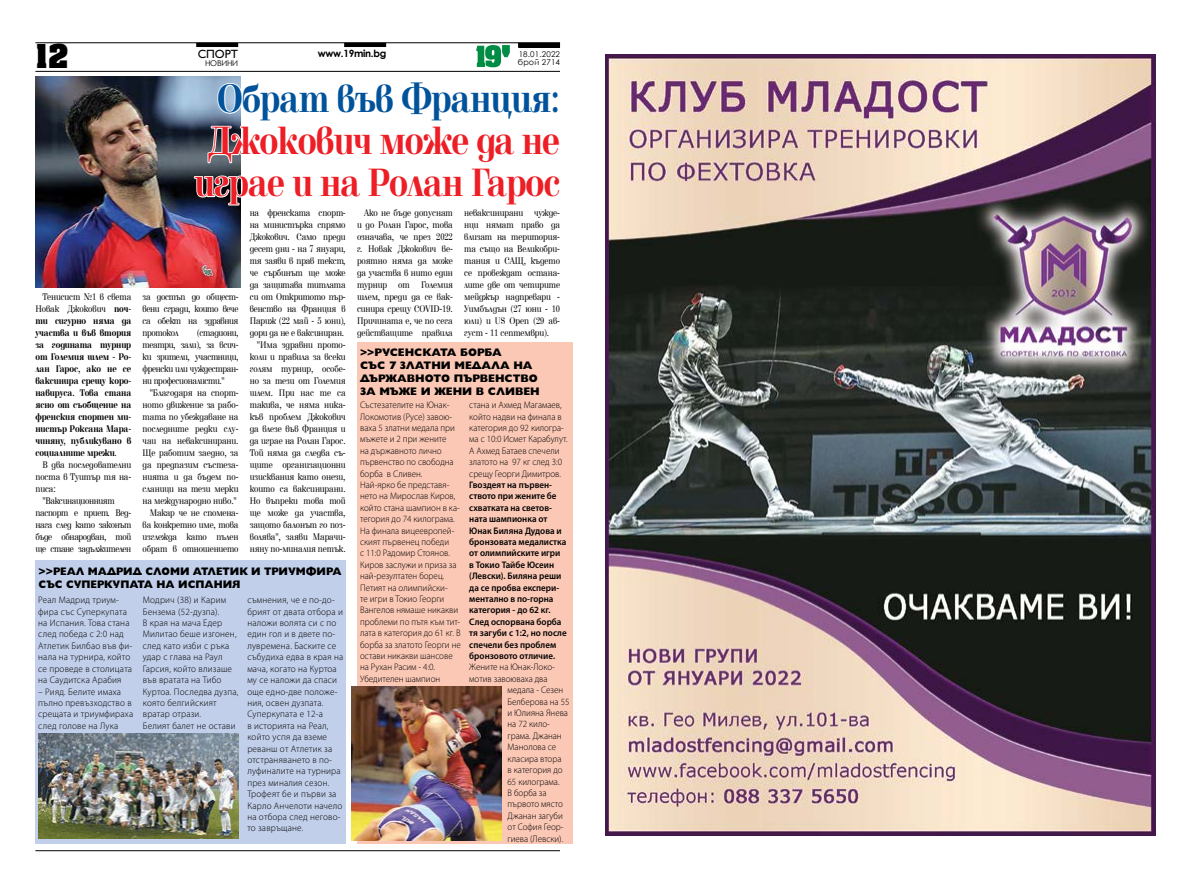
<style>
.page{position:relative;width:1191px;height:893px;background:#fff}
.page>*{position:absolute;margin:0;border:0;box-sizing:border-box;transform-origin:0 0}
.t1{font:700 41px/42px "Elfin CYR";letter-spacing:-.025em;color:#ed1e25;text-align:center;scale:.83 1}
.t2{font:700 41px "Elfin CYR";letter-spacing:-.025em;color:#00539b;scale:.83 1}
.t3{font:700 28px "Achen Cyr";color:#000}
.t4{font:12px "Gilt";color:#000}
.t5{font:800 11px/13.2px "Gilt";color:#000}
.t6{font:10px/12px "Elfin CYR";letter-spacing:-.01em;color:#000;text-align:justify;scale:.84 1}
.t7{font:700 10px/12px "Elfin CYR";letter-spacing:-.01em;color:#000;text-align:justify;scale:.84 1}
.t8{font:10px "Elfin CYR";letter-spacing:-.04em;color:#000;scale:.84 1}
.t9{font:700 10px "Century Gothic";letter-spacing:-.03em;color:#000}
.t10{font:300 9.5px/11.4px "Myriad Pro";letter-spacing:.005em;color:#000;scale:.95 1}
.t11{font:300 9.5px/11.4px "Myriad Pro";letter-spacing:.005em;color:#000}
.t12{font:600 9.5px/11.4px "Myriad Pro";color:#000;scale:.95 1}
.t13{font:8px "Century Gothic";letter-spacing:.02em;color:#000}
.s1{font-weight:400}
</style>
<div class="page">
<hr style="left:35px;top:43px;width:525px;height:1px;background:#000">
<hr style="left:35px;top:71px;width:525px;height:1px;background:#000">
<svg style="left:476px;top:45px;width:34px;height:22px"></svg>
<div style="left:196px;top:43px;width:42px;height:4px;border:1px solid #000"></div>
<div style="left:344px;top:43px;width:42px;height:4px;border:1px solid #000"></div>
<hr style="left:518px;top:43px;width:41px;height:4px;background:#000">
<div style="left:518px;top:43px;width:42px;height:5px;border:1px solid #000"></div>
<hr style="left:35px;top:850px;width:525px;height:1px;background:#000">
<div style="left:35px;top:561px;width:311px;height:283px;background:#c2cfea"></div>
<div style="left:357px;top:343px;width:216px;height:501px;background:#fbc8b5"></div>
<img style="left:35px;top:77px;width:206px;height:211px">
<svg style="left:193px;top:81px;width:48px;height:126px;background:#778290"></svg>
<img style="left:351px;top:687px;width:151px;height:153px">
<img style="left:39px;top:733px;width:199px;height:105px">
<img style="left:605px;top:55px;width:550px;height:780px">
<h2 class="t3" style="left:35px;top:37px;width:35px">12</h2>
<p class="t4" style="left:198px;top:48px;width:42px">СПОРТ</p>
<p class="t9" style="left:318px;top:45px;width:70px">www.19min.bg</p>
<p class="t13" style="left:205px;top:58px;width:35px">НОВИНИ</p>
<p class="t13" style="left:519px;top:48px;width:43px">18.01.2022</p>
<p class="t13" style="left:518px;top:56px;width:44px">брой 2714</p>
<h1 class="t2" style="left:217px;top:77px;width:414px">Обрат във Франция:</h1>
<h1 class="t1" style="left:194px;top:120px;width:442px">Джокович може да не играе и на Ролан Гарос</h1>
<p class="t6" style="left:250px;top:207px;width:116px;text-align:right">на френската спорт&shy;на министърка спрямо<br>Джокович. Само преди десет дни - на 7 януари, тя заяви в прав текст, че сърбинът ще може да защитава титлата си от Откритото пър&shy;венство на Франция в<br>Париж (22 май - 5 юни), дори да не е ваксиниран. "Има здравни прото&shy;коли и правила за всеки голям турнир, особе&shy;но за тези от Големия шлем. При нас те са такива, че няма ника&shy;къв проблем Джокович да влезе във Франция и да играе на Ролан Гарос.<br>Той няма да следва съ&shy;щите организационни изисквания като онези, които са ваксинирани.<br>Но въпреки това той ще може да участва, защото балонът го поз&shy;волява", заяви Марачи&shy;няну по-миналия петък.</p>
<p class="t6" style="left:357px;top:207px;width:116px;text-indent:7px">Ако не бъде допуснат и до Ролан Гарос, това означава, че през 2022 г. Новак Джокович ве&shy;роятно няма да може да участва в нито един турнир от Големия шлем, преди да се вак&shy;синира срещу COVID-19.<br>Причината е, че по сега действащите правила</p>
<p class="t6" style="left:464px;top:207px;width:116px">неваксинирани чужде&shy;нци нямат право да влизат на територия&shy;та също на Великобри&shy;тания и САЩ, където се провеждат остана&shy;лите две от четирите мейджър надпревари - Уимбълдън (27 юни - 10 юли) и US Open (29 ав&shy;густ - 11 септември).</p>
<p class="t6" style="left:143px;top:291px;width:116px">за достъп до общест&shy;вени сгради, които вече са обект на здравния протокол</p>
<p class="t7" style="left:35px;top:291px;width:116px;text-indent:7px"><span class="s1">Тенисист №1 в света Новак Джокович</span> поч&shy;ти сигурно няма да участва и във втория за годината турнир от Големия шлем - Ро&shy;лан Гарос, ако не се ваксинира срещу коро&shy;навируса. Това стана ясно от съобщение на френския спортен ми&shy;нистър Роксана Мара&shy;чиняну, публикувано в социалните мрежи<span class="s1">.</span></p>
<p class="t6" style="left:43px;top:459px;width:107px">В два последователни</p>
<p class="t6" style="left:35px;top:471px;width:116px">поста в Туитър тя на-</p>
<p class="t6" style="left:35px;top:483px;width:26px">писа:</p>
<p class="t8" style="left:43px;top:495px;width:87px">"Ваксинационният</p>
<p class="t8" style="left:35px;top:507px;width:116px">паспорт е приет. Вед-</p>
<p class="t8" style="left:35px;top:519px;width:116px">нага след като законът</p>
<p class="t8" style="left:35px;top:531px;width:116px">бъде обнародван, той</p>
<p class="t8" style="left:35px;top:543px;width:116px">ще стане задължителен</p>
<p class="t6" style="left:143px;top:327px;width:116px;text-indent:54px">(стадиони, театри, зали), за всич&shy;ки зрители, участници, френски или чуждестран&shy;ни професионалисти."</p>
<p class="t6" style="left:143px;top:387px;width:116px;text-align:right">"Благодаря на спорт&shy;ното движение за рабо&shy;тата по убеждаване на последните редки слу&shy;чаи на неваксинирани.<br>Ще работим заедно, за да предпазим състеза&shy;нията и да бъдем по&shy;сланици на тези мерки на международно ниво."<br>Макар че не спомена&shy;ва конкретно име, това изглежда като пълен обрат в отношението</p>
<p class="t5" style="left:360px;top:345px;width:181px">&gt;&gt;РУСЕНСКАТА БОРБА<br>СЪС 7 ЗЛАТНИ МЕДАЛА НА<br>ДЪРЖАВНОТО ПЪРВЕНСТВО<br>ЗА МЪЖЕ И ЖЕНИ В СЛИВЕН</p>
<p class="t10" style="left:360px;top:399px;width:107px">Състезателите на Юнак-<br>Локомотив (Русе) завою&shy;ваха 5 златни медала при мъжете и 2 при жените<br>на държавното лично първенство по свободна борба в Сливен.<br>Най-ярко бе представя&shy;нето на Мирослав Киров, който стана шампион в ка&shy;тегория до 74 килограма.<br>На финала вицеевропей&shy;ският първенец победи<br>с 11:0 Радомир Стоянов.<br>Киров заслужи и приза за най-резултатен борец.<br>Петият на олимпийски-<br>те игри в Токио Георги<br>Вангелов нямаше никакви проблеми по пътя към тит&shy;лата в категория до 61 кг. В борба за златото Георги не остави никакви шансове на Рухан Расим - 4:0.<br>Убедителен шампион</p>
<p class="t10" style="left:469px;top:399px;width:105px">стана и Ахмед Магамаев, който надви на финала в категория до 92 килогра&shy;ма с 10:0 Исмет Карабулут.<br>А Ахмед Батаев спечели златото на 97 кг след 3:0 срещу Георги Димитров.</p>
<p class="t12" style="left:469px;top:479px;width:104px">Гвоздеят на първен&shy;ството при жените бе схватката на светов&shy;ната шампионка от<br>Юнак Биляна Дудова и бронзовата медалистка от олимпийските игри в Токио Тайбе Юсеин (Левски). Биляна реши да се пробва експери&shy;ментално в по-горна категория - до 62 кг.<br>След оспорвана борба тя загуби с 1:2, но после спечели без проблем бронзовото отличие.</p>
<p class="t10" style="left:469px;top:661px;width:92px">Жените на Юнак-Локо-</p>
<p class="t10" style="left:469px;top:673px;width:84px">мотив завоюваха два</p>
<p class="t10" style="left:507px;top:684px;width:60px">медала - Сезен</p>
<p class="t10" style="left:507px;top:696px;width:67px">Белберова на 55</p>
<p class="t10" style="left:507px;top:707px;width:65px">и Юлияна Янева</p>
<p class="t10" style="left:507px;top:718px;width:46px">на 72 кило-</p>
<p class="t10" style="left:507px;top:730px;width:58px">грама. Джанан</p>
<p class="t10" style="left:507px;top:741px;width:53px">Манолова се</p>
<p class="t10" style="left:507px;top:753px;width:58px">класира втора</p>
<p class="t10" style="left:507px;top:764px;width:60px">в категория до</p>
<p class="t10" style="left:507px;top:775px;width:56px">65 килограма.</p>
<p class="t10" style="left:507px;top:787px;width:43px">В борба за</p>
<p class="t10" style="left:507px;top:798px;width:60px">първото място</p>
<p class="t10" style="left:507px;top:810px;width:60px">Джанан загуби</p>
<p class="t10" style="left:507px;top:821px;width:60px">от София Геор-</p>
<p class="t10" style="left:507px;top:832px;width:60px">гиева (Левски).</p>
<p class="t5" style="left:39px;top:565px;width:305px">&gt;&gt;РЕАЛ МАДРИД СЛОМИ АТЛЕТИК И ТРИУМФИРА<br>СЪС СУПЕРКУПАТА НА ИСПАНИЯ</p>
<p class="t11" style="left:143px;top:594px;width:97px">Модрич (38) и Карим<br>Бензема (52-дузпа).<br>В края на мача Едер<br>Милитао беше изгонен, след като изби с ръка удар с глава на Раул<br>Гарсия, който влизаше във вратата на Тибо<br>Куртоа. Последва дузпа, която белгийският вратар отрази.<br>Белият балет не остави</p>
<p class="t11" style="left:247px;top:594px;width:97px">съмнения, че е по-до&shy;брият от двата отбора и наложи волята си с по един гол и в двете по&shy;лувремена. Баските се събудиха едва в края на мача, когато на Куртоа му се наложи да спаси още едно-две положе&shy;ния, освен дузпата.<br>Суперкупата е 12-а<br>в историята на Реал, който успя да вземе реванш от Атлетик за отстраняването в по&shy;луфиналите на турнира през миналия сезон.<br>Трофеят бе и първи за<br>Карло Анчелоти начело на отбора след негово&shy;то завръщане.</p>
<p class="t11" style="left:38px;top:594px;width:96px">Реал Мадрид триум&shy;фира със Суперкупата на Испания. Това стана след победа с 2:0 над<br>Атлетик Билбао във фи&shy;нала на турнира, който се проведе в столицата на Саудитска Арабия</p>
<p class="t11" style="left:38px;top:685px;width:96px">– Рияд. Белите имаха пълно превъзходство в срещата и триумфираха след голове на Лука</p>
</div>
